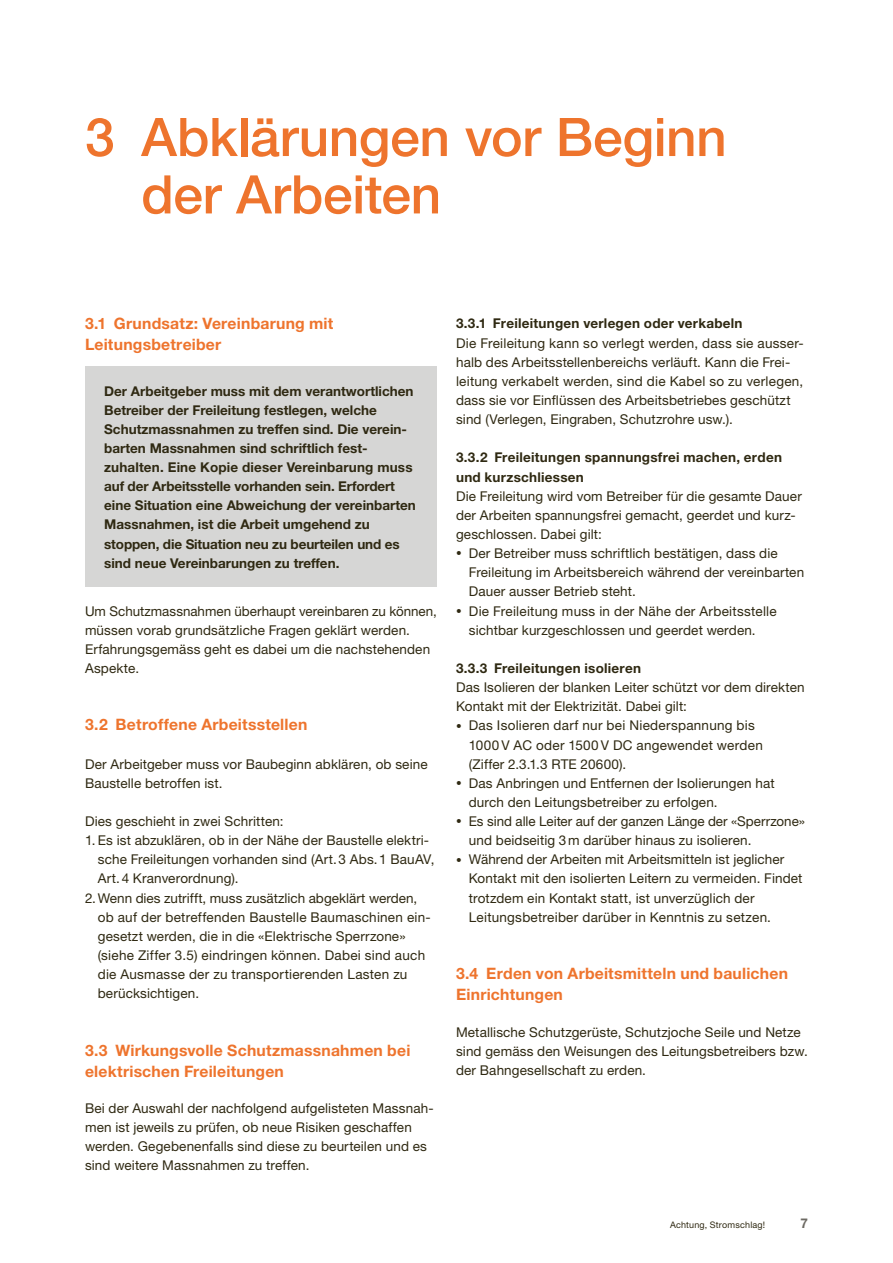
<style>
.page{position:relative;width:893px;height:1263px;background:#fff}
.page>*{position:absolute;margin:0;border:0;box-sizing:border-box;transform-origin:0 0}
.t1{font:500 53.25px/57.4px "Helvetica Neue LT Std";letter-spacing:-.005em;color:#ee742d}
.t2{font:700 15.75px/21.3px "Helvetica Neue LT Std";letter-spacing:.015em;color:#ee742d}
.t3{font:13.5px/19.2px "Helvetica Neue LT Std";letter-spacing:.01em;color:#2f2912}
.t4{font:700 13.5px/19.2px "Helvetica Neue LT Std";color:#2f2912}
.t5{font:700 13.5px/19.2px "Helvetica Neue LT Std";letter-spacing:.02em;color:#2f2912}
.t6{font:700 13.5px "Helvetica Neue LT Std";color:#6d6a63}
.t7{font:9px "Helvetica Neue LT Std";letter-spacing:.02em;color:#2f2912}
.s1{font-size:11.25px}
</style>
<div class="page">
<div style="left:85px;top:367px;width:352px;height:220px;background:#d6d6d5"></div>
<h1 class="t1" style="left:141px;top:108px;width:587px;text-indent:-56px">3 Abklärungen vor Beginn der Arbeiten</h1>
<p class="t2" style="left:85px;top:312px;width:250px">3.1 Grundsatz: Vereinbarung mit<br>Leitungsbetreiber</p>
<p class="t4" style="left:104px;top:381px;width:313px">Der Arbeitgeber muss mit dem verantwortlichen Betreiber der Freileitung festlegen, welche Schutzmassnahmen zu treffen sind. Die verein‑ barten Massnahmen sind schriftlich fest‑ zuhalten. Eine Kopie dieser Vereinbarung muss auf der Arbeitsstelle vorhanden sein. Erfordert eine Situation eine Abweichung der vereinbarten Massnahmen, ist die Arbeit umgehend zu stoppen, die Situation neu zu beurteilen und es sind neue Vereinbarungen zu treffen.</p>
<p class="t3" style="left:85px;top:601px;width:353px">Um Schutzmassnahmen überhaupt vereinbaren zu können, müssen vorab grundsätzliche Fragen geklärt werden.<br>Erfahrungsgemäss geht es dabei um die nachstehenden Aspekte.</p>
<p class="t2" style="left:85px;top:714px;width:224px">3.2 Betroffene Arbeitsstellen</p>
<p class="t3" style="left:85px;top:754px;width:344px">Der Arbeitgeber muss vor Baubeginn abklären, ob seine<br>Baustelle betroffen ist.</p>
<p class="t3" style="left:85px;top:811px;width:200px">Dies geschieht in zwei Schritten:</p>
<p class="t3" style="left:85px;top:830px;width:346px">1. Es ist abzuklären, ob in der Nähe der Baustelle elektri-</p>
<p class="t3" style="left:98px;top:850px;width:338px">sche Freileitungen vorhanden sind (Art.3 Abs.1 BauAV,</p>
<p class="t3" style="left:98px;top:869px;width:142px">Art.4 Kranverordnung).</p>
<p class="t3" style="left:85px;top:888px;width:334px">2.Wenn dies zutrifft, muss zusätzlich abgeklärt werden,</p>
<p class="t3" style="left:98px;top:907px;width:335px">ob auf der betreffenden Baustelle Baumaschinen ein-</p>
<p class="t3" style="left:98px;top:926px;width:309px">gesetzt werden, die in die «Elektrische Sperrzone»</p>
<p class="t3" style="left:98px;top:945px;width:329px">(siehe Ziffer 3.5) eindringen können. Dabei sind auch</p>
<p class="t3" style="left:98px;top:964px;width:311px">die Ausmasse der zu transportierenden Lasten zu</p>
<p class="t3" style="left:98px;top:984px;width:103px">berücksichtigen.</p>
<p class="t2" style="left:85px;top:1039px;width:327px">3.3 Wirkungsvolle Schutzmassnahmen bei elektrischen Freileitungen</p>
<p class="t3" style="left:85px;top:1098px;width:350px">Bei der Auswahl der nachfolgend aufgelisteten Massnah&shy;men ist jeweils zu prüfen, ob neue Risiken geschaffen werden. Gegebenenfalls sind diese zu beurteilen und es sind weitere Massnahmen zu treffen.</p>
<p class="t5" style="left:456px;top:314px;width:288px">3.3.1 Freileitungen verlegen oder verkabeln</p>
<p class="t3" style="left:456px;top:333px;width:349px">Die Freileitung kann so verlegt werden, dass sie ausser&shy;halb des Arbeitsstellenbereichs verläuft. Kann die Frei‑ leitung verkabelt werden, sind die Kabel so zu verlegen, dass sie vor Einflüssen des Arbeitsbetriebes geschützt sind (Verlegen, Eingraben, Schutzrohre usw.).</p>
<p class="t5" style="left:456px;top:448px;width:327px">3.3.2 Freileitungen spannungsfrei machen, erden und kurzschliessen</p>
<p class="t3" style="left:456px;top:486px;width:347px">Die Freileitung wird vom Betreiber für die gesamte Dauer der Arbeiten spannungsfrei gemacht, geerdet und kurz&shy;geschlossen. Dabei gilt:</p>
<p class="t3" style="left:469px;top:543px;width:337px;text-indent:-13px"><span class="s1">•</span> Der Betreiber muss schriftlich bestätigen, dass die<br>Freileitung im Arbeitsbereich während der vereinbarten<br>Dauer ausser Betrieb steht.</p>
<p class="t3" style="left:469px;top:601px;width:309px;text-indent:-13px"><span class="s1">•</span> Die Freileitung muss in der Nähe der Arbeitsstelle sichtbar kurzgeschlossen und geerdet werden.</p>
<p class="t5" style="left:456px;top:658px;width:187px">3.3.3 Freileitungen isolieren</p>
<p class="t3" style="left:456px;top:677px;width:350px">Das Isolieren der blanken Leiter schützt vor dem direkten<br>Kontakt mit der Elektrizität. Dabei gilt:</p>
<p class="t3" style="left:469px;top:716px;width:296px;text-indent:-13px"><span class="s1">•</span> Das Isolieren darf nur bei Niederspannung bis<br>1000V AC oder 1500V DC angewendet werden (Ziffer 2.3.1.3 RTE 20600).</p>
<p class="t3" style="left:469px;top:773px;width:307px;text-indent:-13px"><span class="s1">•</span> Das Anbringen und Entfernen der Isolierungen hat durch den Leitungsbetreiber zu erfolgen.</p>
<p class="t3" style="left:469px;top:811px;width:338px;text-indent:-13px"><span class="s1">•</span> Es sind alle Leiter auf der ganzen Länge der «Sperrzone» und beidseitig 3m darüber hinaus zu isolieren.</p>
<p class="t3" style="left:469px;top:850px;width:335px;text-indent:-13px"><span class="s1">•</span> Während der Arbeiten mit Arbeitsmitteln ist jeglicher Kontakt mit den isolierten Leitern zu vermeiden. Findet trotzdem ein Kontakt statt, ist unverzüglich der Leitungsbetreiber darüber in Kenntnis zu setzen.</p>
<p class="t2" style="left:456px;top:962px;width:333px">3.4 Erden von Arbeitsmitteln und baulichen<br>Einrichtungen</p>
<p class="t3" style="left:456px;top:1022px;width:353px">Metallische Schutzgerüste, Schutzjoche Seile und Netze sind gemäss den Weisungen des Leitungsbetreibers bzw. der Bahngesellschaft zu erden.</p>
<p class="t7" style="left:670px;top:1219px;width:97px">Achtung, Stromschlag!</p>
<p class="t6" style="left:800px;top:1215px;width:9px">7</p>
</div>
